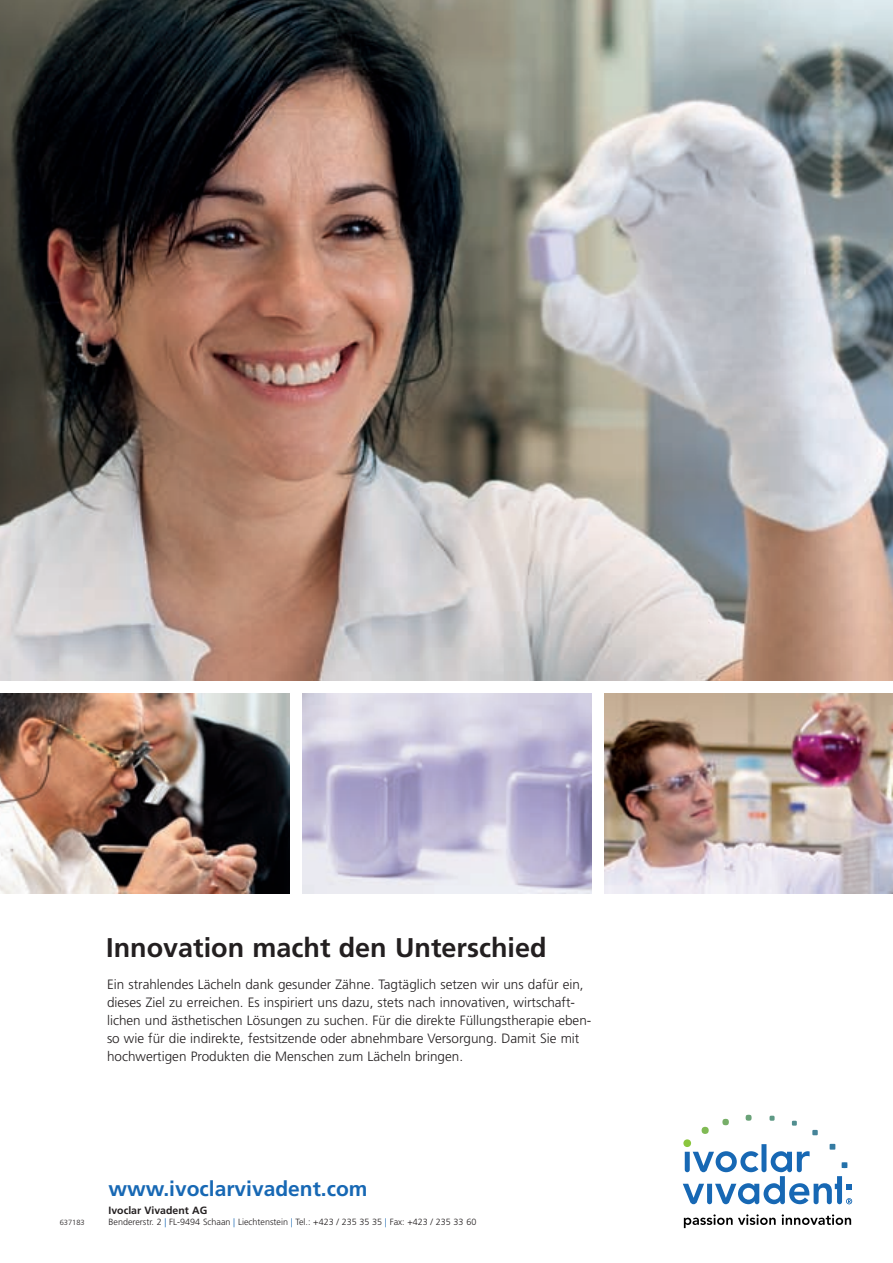
<style>
.page{position:relative;width:893px;height:1263px;background:#fff}
.page>*{position:absolute;margin:0;border:0;box-sizing:border-box;transform-origin:0 0}
.t1{font:700 27px "Frutiger";color:#231f20}
.t2{font:700 21px "Frutiger";color:#1768b4}
.t3{font:300 13.5px/18px "Frutiger";color:#231f20}
.t4{font:700 10.5px "Frutiger";color:#231f20}
.t5{font:300 9px "Frutiger";color:#231f20}
.t6{font:300 7.5px "Frutiger";color:#231f20}
.s1{color:#1768b4}
</style>
<div class="page">
<img style="left:0;top:0;width:893px;height:681px">
<img style="left:303px;top:693px;width:289px;height:200px">
<img style="left:0;top:693px;width:290px;height:200px">
<img style="left:605px;top:693px;width:288px;height:200px">
<svg style="left:683px;top:1115px;width:169px;height:89px"></svg>
<svg style="left:684px;top:1214px;width:92px;height:14px"></svg>
<svg style="left:782px;top:1214px;width:69px;height:11px"></svg>
<p class="t1" style="left:106px;top:937px;width:442px">Innovation macht den Unterschied</p>
<p class="t3" style="left:107px;top:976px;width:486px">Ein strahlendes Lächeln dank gesunder Zähne. Tagtäglich setzen wir uns dafür ein, dieses Ziel zu erreichen. Es inspiriert uns dazu, stets nach innovativen, wirtschaft&shy;lichen und ästhetischen Lösungen zu suchen. Für die direkte Füllungstherapie eben&shy;so wie für die indirekte, festsitzende oder abnehmbare Versorgung. Damit Sie mit hochwertigen Produkten die Menschen zum Lächeln bringen.</p>
<p class="t6" style="left:60px;top:1219px;width:26px">637183</p>
<p class="t2" style="left:109px;top:1180px;width:261px">www.ivoclarvivadent.com</p>
<p class="t4" style="left:109px;top:1206px;width:100px">Ivoclar Vivadent AG</p>
<p class="t5" style="left:109px;top:1218px;width:369px">Bendererstr. 2 <span class="s1">|</span> FL-9494 Schaan <span class="s1">|</span> Liechtenstein <span class="s1">|</span> Tel.: +423 / 235 35 35 <span class="s1">|</span> Fax: +423 / 235 33 60</p>
</div>
